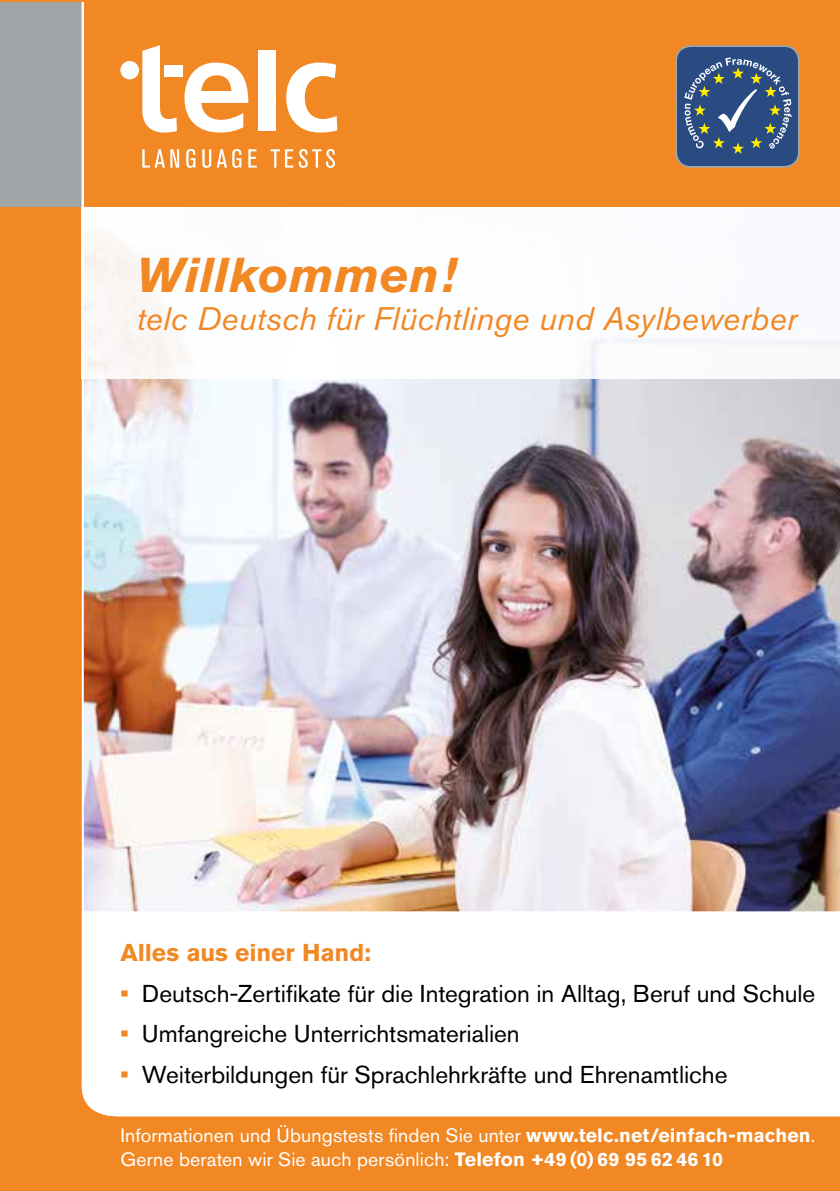
<style>
.page{position:relative;width:840px;height:1191px;background:#fff}
.page>*{position:absolute;margin:0;border:0;box-sizing:border-box;transform-origin:0 0}
.t1{font:italic 700 48.4px "Akzidenz Grotesk Pro";letter-spacing:.005em;color:#f18824}
.t2{font:italic 32.4px "Akzidenz Grotesk Pro";letter-spacing:.005em;color:#f18824}
.t3{font:24.2px "Akzidenz Grotesk Pro";color:#000}
.t4{font:700 24.2px "Akzidenz Grotesk Pro";letter-spacing:-.005em;color:#f18824}
.t5{font:19.2px/24.2px "Akzidenz Grotesk Pro";letter-spacing:.01em;color:#fff}
.s1{font-weight:700;color:#f18824}
.s2{font-weight:700}
</style>
<div class="page">
<div style="left:0;top:195px;width:839px;height:996px;background:#f18824"></div>
<div style="left:0;top:2px;width:83px;height:205px;background:#a0a5a7"></div>
<img style="left:81px;top:2px;width:758px;height:1115px">
<div style="left:675px;top:46px;width:123px;height:121px;background:#294b82;border-radius:15px"></div>
<div style="left:674px;top:45px;width:125px;height:123px;border:2px solid #a0a5a7;border-radius:15px"></div>
<svg style="left:684px;top:57px;width:107px;height:97px"></svg>
<svg style="left:142px;top:149px;width:37px;height:19px"></svg>
<svg style="left:186px;top:149px;width:9px;height:19px"></svg>
<svg style="left:202px;top:149px;width:39px;height:19px"></svg>
<svg style="left:248px;top:149px;width:8px;height:19px"></svg>
<svg style="left:270px;top:149px;width:65px;height:19px"></svg>
<svg style="left:142px;top:45px;width:35px;height:87px"></svg>
<svg style="left:184px;top:63px;width:64px;height:69px"></svg>
<div style="left:258px;top:51px;width:17px;height:80px;background:#fff"></div>
<svg style="left:286px;top:63px;width:51px;height:69px"></svg>
<div style="left:120px;top:61px;width:19px;height:18px;background:#fff;border-radius:50%"></div>
<div style="left:163px;top:65px;width:19px;height:11px;background:#fff"></div>
<h1 class="t1" style="left:136px;top:243px;width:321px">Willkommen!</h1>
<h2 class="t2" style="left:136px;top:298px;width:661px">telc Deutsch für Flüchtlinge und Asylbewerber</h2>
<p class="t4" style="left:120px;top:937px;width:252px">Alles aus einer Hand:</p>
<p class="t3" style="left:120px;top:977px;width:696px"><span class="s1">•</span> Deutsch-Zertifikate für die Integration in Alltag, Beruf und Schule</p>
<p class="t3" style="left:120px;top:1018px;width:401px"><span class="s1">•</span> Umfangreiche Unterrichtsmaterialien</p>
<p class="t3" style="left:120px;top:1058px;width:608px"><span class="s1">•</span> Weiterbildungen für Sprachlehrkräfte und Ehrenamtliche</p>
<p class="t5" style="left:120px;top:1122px;width:696px">Informationen und Übungstests finden Sie unter <span class="s2">www.telc.net/einfach-machen</span>.<br>Gerne beraten wir Sie auch persönlich: <span class="s2">Telefon +49 (0) 69 95 62 46 10</span></p>
</div>
